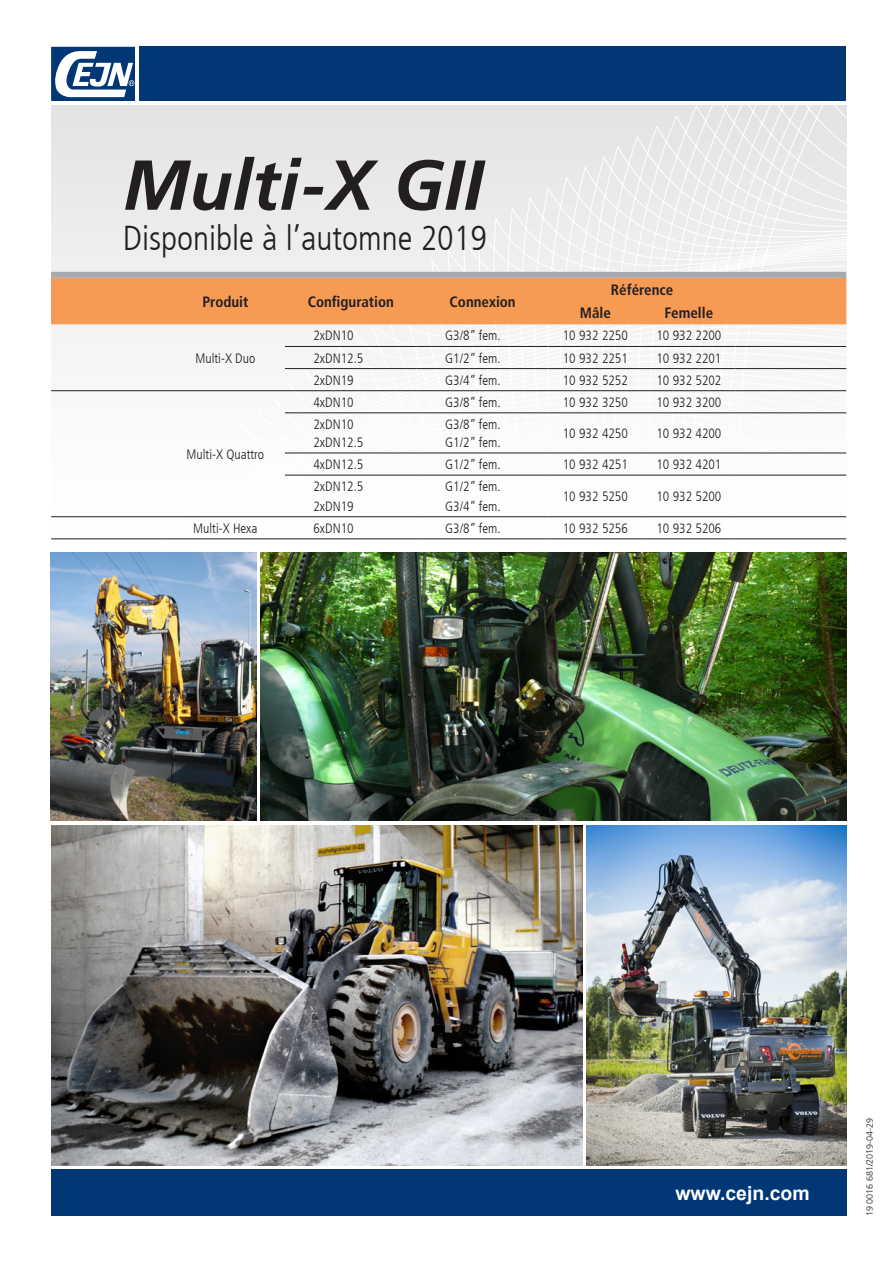
<style>
.page{position:relative;width:893px;height:1263px;background:#fff}
.page>*{position:absolute;margin:0;border:0;box-sizing:border-box;transform-origin:0 0}
.t1{font:italic 700 70.5px "Frutiger LT Com";color:#231f20}
.t2{font:300 condensed 34.5px "Frutiger LT Com";color:#231f20}
.t3{font:700 19.5px "Arial";color:#fff}
.t4{font:700 condensed 15px "Frutiger LT Com";color:#231f20}
.Article_column_value{font:300 condensed 13.5px "Frutiger LT Com";color:#231f20}
.t5{font:300 9px "Frutiger LT Com";color:#231f20}
</style>
<div class="page">
<svg style="left:51px;top:105px;width:795px;height:585px"></svg>
<img style="left:261px;top:553px;width:585px;height:268px">
<img style="left:51px;top:553px;width:206px;height:268px">
<img style="left:51px;top:825px;width:532px;height:340px">
<img style="left:587px;top:825px;width:259px;height:340px">
<div style="left:51px;top:278px;width:795px;height:46px;background:#f79a54"></div>
<hr style="left:285px;top:346px;width:132px;height:1px;background:#231f20">
<hr style="left:417px;top:346px;width:132px;height:1px;background:#231f20">
<hr style="left:549px;top:346px;width:93px;height:1px;background:#231f20">
<hr style="left:642px;top:346px;width:94px;height:1px;background:#231f20">
<hr style="left:736px;top:346px;width:110px;height:1px;background:#231f20">
<hr style="left:285px;top:368px;width:132px;height:1px;background:#231f20">
<hr style="left:417px;top:368px;width:132px;height:1px;background:#231f20">
<hr style="left:549px;top:368px;width:93px;height:1px;background:#231f20">
<hr style="left:642px;top:368px;width:94px;height:1px;background:#231f20">
<hr style="left:736px;top:368px;width:110px;height:1px;background:#231f20">
<hr style="left:51px;top:390px;width:115px;height:1px;background:#231f20">
<hr style="left:166px;top:390px;width:119px;height:1px;background:#231f20">
<hr style="left:417px;top:453px;width:132px;height:1px;background:#231f20">
<hr style="left:51px;top:516px;width:115px;height:1px;background:#231f20">
<hr style="left:166px;top:516px;width:119px;height:1px;background:#231f20">
<hr style="left:51px;top:539px;width:115px;height:1px;background:#231f20">
<hr style="left:285px;top:453px;width:132px;height:1px;background:#231f20">
<hr style="left:549px;top:453px;width:93px;height:1px;background:#231f20">
<hr style="left:642px;top:453px;width:94px;height:1px;background:#231f20">
<hr style="left:736px;top:453px;width:110px;height:1px;background:#231f20">
<hr style="left:642px;top:475px;width:94px;height:1px;background:#231f20">
<hr style="left:736px;top:475px;width:110px;height:1px;background:#231f20">
<hr style="left:285px;top:475px;width:132px;height:1px;background:#231f20">
<hr style="left:417px;top:475px;width:132px;height:1px;background:#231f20">
<hr style="left:549px;top:475px;width:93px;height:1px;background:#231f20">
<hr style="left:285px;top:516px;width:132px;height:1px;background:#231f20">
<hr style="left:417px;top:516px;width:132px;height:1px;background:#231f20">
<hr style="left:549px;top:516px;width:93px;height:1px;background:#231f20">
<hr style="left:642px;top:516px;width:94px;height:1px;background:#231f20">
<hr style="left:736px;top:516px;width:110px;height:1px;background:#231f20">
<hr style="left:285px;top:390px;width:132px;height:1px;background:#231f20">
<hr style="left:417px;top:390px;width:132px;height:1px;background:#231f20">
<hr style="left:549px;top:390px;width:93px;height:1px;background:#231f20">
<hr style="left:642px;top:390px;width:94px;height:1px;background:#231f20">
<hr style="left:736px;top:390px;width:110px;height:1px;background:#231f20">
<hr style="left:285px;top:413px;width:132px;height:1px;background:#231f20">
<hr style="left:417px;top:413px;width:132px;height:1px;background:#231f20">
<hr style="left:549px;top:413px;width:93px;height:1px;background:#231f20">
<hr style="left:642px;top:413px;width:94px;height:1px;background:#231f20">
<hr style="left:736px;top:413px;width:110px;height:1px;background:#231f20">
<hr style="left:166px;top:539px;width:119px;height:1px;background:#231f20">
<hr style="left:285px;top:539px;width:132px;height:1px;background:#231f20">
<hr style="left:417px;top:539px;width:132px;height:1px;background:#231f20">
<hr style="left:549px;top:539px;width:93px;height:1px;background:#231f20">
<hr style="left:642px;top:539px;width:94px;height:1px;background:#231f20">
<hr style="left:736px;top:539px;width:110px;height:1px;background:#231f20">
<div style="left:51px;top:272px;width:795px;height:6px;background:#a8a9ad"></div>
<svg style="left:51px;top:47px;width:84px;height:54px"></svg>
<div style="left:51px;top:1169px;width:795px;height:47px;background:#013775"></div>
<div style="left:140px;top:47px;width:706px;height:54px;background:#013775"></div>
<p class="t1" style="left:123px;top:144px;width:362px">Multi-X GII</p>
<p class="t2" style="left:123px;top:218px;width:366px">Disponible à l’automne 2019</p>
<p class="t4" style="left:202px;top:293px;width:47px">Produit</p>
<p class="t4" style="left:308px;top:293px;width:88px">Configuration</p>
<p class="t4" style="left:450px;top:293px;width:68px">Connexion</p>
<p class="t4" style="left:611px;top:281px;width:64px">Référence</p>
<p class="t4" style="left:580px;top:304px;width:33px">Mâle</p>
<p class="t4" style="left:665px;top:304px;width:50px">Femelle</p>
<p class="Article_column_value" style="left:196px;top:350px;width:61px">Multi-X Duo</p>
<p class="Article_column_value" style="left:187px;top:446px;width:79px">Multi-X Quattro</p>
<p class="Article_column_value" style="left:313px;top:328px;width:42px">2xDN10</p>
<p class="Article_column_value" style="left:445px;top:328px;width:57px">G3/8” fem.</p>
<p class="Article_column_value" style="left:563px;top:328px;width:67px">10 932 2250</p>
<p class="Article_column_value" style="left:656px;top:328px;width:67px">10 932 2200</p>
<p class="Article_column_value" style="left:313px;top:350px;width:51px">2xDN12.5</p>
<p class="Article_column_value" style="left:445px;top:350px;width:57px">G1/2” fem.</p>
<p class="Article_column_value" style="left:563px;top:350px;width:67px">10 932 2251</p>
<p class="Article_column_value" style="left:656px;top:350px;width:67px">10 932 2201</p>
<p class="Article_column_value" style="left:313px;top:372px;width:42px">2xDN19</p>
<p class="Article_column_value" style="left:445px;top:372px;width:57px">G3/4” fem.</p>
<p class="Article_column_value" style="left:563px;top:372px;width:67px">10 932 5252</p>
<p class="Article_column_value" style="left:656px;top:372px;width:67px">10 932 5202</p>
<p class="Article_column_value" style="left:313px;top:394px;width:42px">4xDN10</p>
<p class="Article_column_value" style="left:445px;top:394px;width:57px">G3/8” fem.</p>
<p class="Article_column_value" style="left:563px;top:394px;width:67px">10 932 3250</p>
<p class="Article_column_value" style="left:656px;top:394px;width:67px">10 932 3200</p>
<p class="Article_column_value" style="left:313px;top:417px;width:42px">2xDN10</p>
<p class="Article_column_value" style="left:313px;top:435px;width:51px">2xDN12.5</p>
<p class="Article_column_value" style="left:445px;top:417px;width:57px">G3/8” fem.</p>
<p class="Article_column_value" style="left:445px;top:435px;width:57px">G1/2” fem.</p>
<p class="Article_column_value" style="left:563px;top:426px;width:67px">10 932 4250</p>
<p class="Article_column_value" style="left:656px;top:426px;width:67px">10 932 4200</p>
<p class="Article_column_value" style="left:313px;top:457px;width:51px">4xDN12.5</p>
<p class="Article_column_value" style="left:445px;top:457px;width:57px">G1/2” fem.</p>
<p class="Article_column_value" style="left:563px;top:457px;width:67px">10 932 4251</p>
<p class="Article_column_value" style="left:656px;top:457px;width:67px">10 932 4201</p>
<p class="Article_column_value" style="left:313px;top:479px;width:51px">2xDN12.5</p>
<p class="Article_column_value" style="left:313px;top:498px;width:42px">2xDN19</p>
<p class="Article_column_value" style="left:445px;top:479px;width:57px">G1/2” fem.</p>
<p class="Article_column_value" style="left:445px;top:498px;width:57px">G3/4” fem.</p>
<p class="Article_column_value" style="left:563px;top:489px;width:67px">10 932 5250</p>
<p class="Article_column_value" style="left:656px;top:489px;width:67px">10 932 5200</p>
<p class="Article_column_value" style="left:193px;top:520px;width:66px">Multi-X Hexa</p>
<p class="Article_column_value" style="left:313px;top:520px;width:42px">6xDN10</p>
<p class="Article_column_value" style="left:445px;top:520px;width:57px">G3/8” fem.</p>
<p class="Article_column_value" style="left:563px;top:520px;width:67px">10 932 5256</p>
<p class="Article_column_value" style="left:656px;top:520px;width:67px">10 932 5206</p>
<h3 class="t3" style="left:675px;top:1179px;width:136px">www.cejn.com</h3>
<p class="t5" style="left:865px;top:1216px;width:100px;rotate:-90deg">19 0016 681/2019-04-29</p>
</div>
